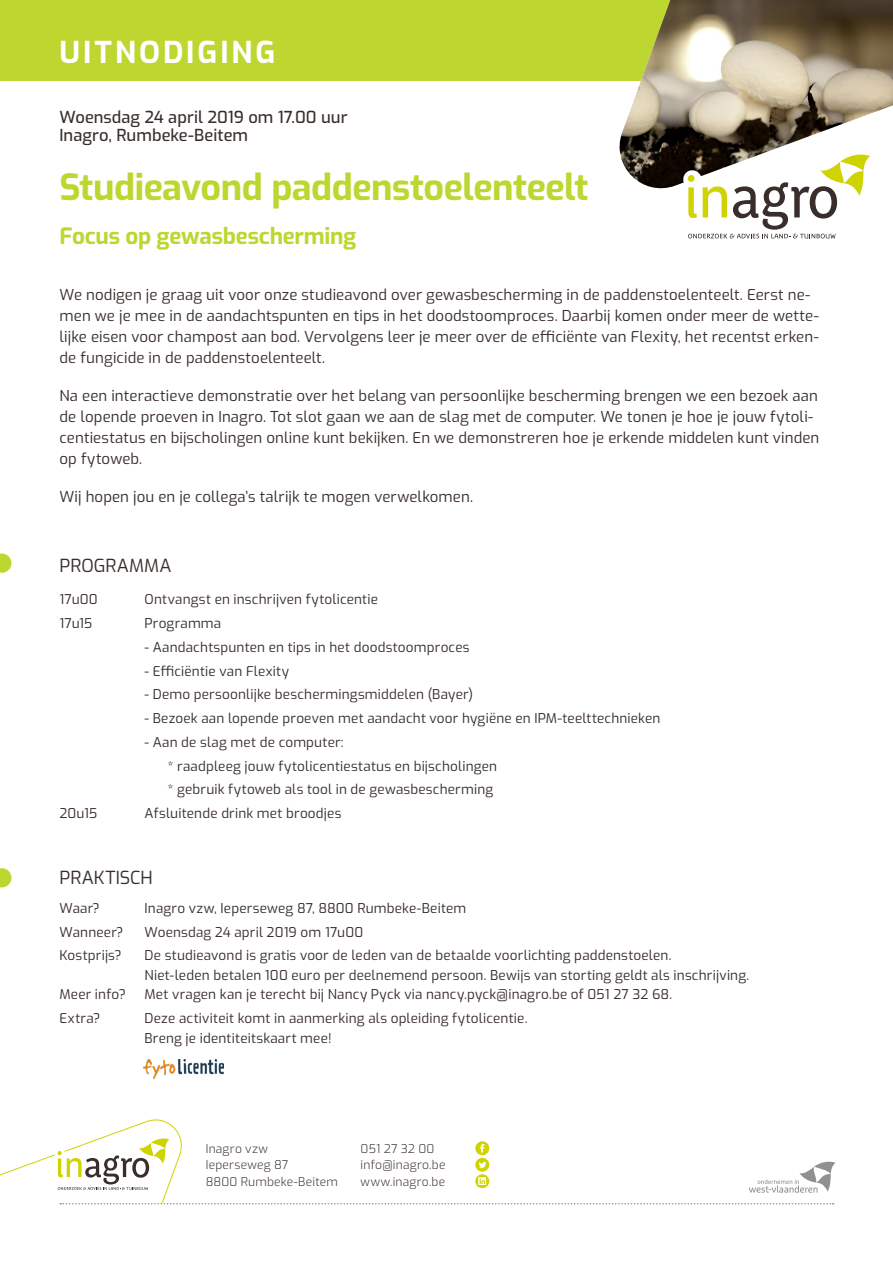
<style>
.page{position:relative;width:893px;height:1263px;background:#fff}
.page>*{position:absolute;margin:0;border:0;box-sizing:border-box;transform-origin:0 0}
.t1{font:700 36px "Exo";letter-spacing:-.015em;color:#bed630}
.t2{font:700 30px "Exo";letter-spacing:.1em;color:#fff}
.t3{font:700 22.5px "Exo";letter-spacing:-.01em;color:#bed630}
.Programma_titel{font:18px "Exo";color:#392e2c}
.t4{font:500 16.5px "Exo";letter-spacing:.005em;color:#392e2c}
.Bodytext{font:15px/21px "Exo";letter-spacing:.01em;color:#392e2c}
.Bodytext-2{font:13.5px/19.5px "Exo";letter-spacing:.015em;color:#392e2c}
.Bodytext-3{font:300 12px "Exo";letter-spacing:.02em;color:#392e2c}
</style>
<div class="page">
<div style="left:0;top:0;width:721px;height:81px;background:#bed630"></div>
<svg style="left:0;top:553px;width:11px;height:20px"></svg>
<img style="left:619px;top:0;width:274px;height:189px">
<svg style="left:688px;top:155px;width:182px;height:83px"></svg>
<svg style="left:0;top:1119px;width:836px;height:85px"></svg>
<svg style="left:0;top:868px;width:11px;height:19px"></svg>
<img style="left:143px;top:1060px;width:81px;height:19px">
<p class="t2" style="left:60px;top:29px;width:217px">UITNODIGING</p>
<p class="t4" style="left:60px;top:105px;width:289px">Woensdag 24 april 2019 om 17.00 uur</p>
<p class="t4" style="left:60px;top:123px;width:190px">Inagro, Rumbeke-Beitem</p>
<p class="t1" style="left:60px;top:160px;width:531px">Studieavond paddenstoelenteelt</p>
<p class="t3" style="left:60px;top:218px;width:298px">Focus op gewasbescherming</p>
<p class="Bodytext" style="left:60px;top:283px;width:761px">We nodigen je graag uit voor onze studieavond over gewasbescherming in de paddenstoelenteelt. Eerst ne&shy;men we je mee in de aandachtspunten en tips in het doodstoomproces. Daarbij komen onder meer de wette&shy;lijke eisen voor champost aan bod. Vervolgens leer je meer over de efficiënte van Flexity, het recentst erken&shy;de fungicide in de paddenstoelenteelt.</p>
<p class="Bodytext" style="left:60px;top:384px;width:761px">Na een interactieve demonstratie over het belang van persoonlijke bescherming brengen we een bezoek aan de lopende proeven in Inagro. Tot slot gaan we aan de slag met de computer. We tonen je hoe je jouw fytoli&shy;centiestatus en bijscholingen online kunt bekijken. En we demonstreren hoe je erkende middelen kunt vinden op fytoweb.</p>
<p class="Bodytext" style="left:60px;top:485px;width:415px">Wij hopen jou en je collega’s talrijk te mogen verwelkomen.</p>
<p class="Programma_titel" style="left:60px;top:552px;width:114px">PROGRAMMA</p>
<p class="Bodytext-2" style="left:60px;top:589px;width:40px">17u00</p>
<p class="Bodytext-2" style="left:145px;top:589px;width:235px">Ontvangst en inschrijven fytolicentie</p>
<p class="Bodytext-2" style="left:60px;top:613px;width:34px">17u15</p>
<p class="Bodytext-2" style="left:145px;top:613px;width:78px">Programma</p>
<p class="Bodytext-2" style="left:145px;top:636px;width:327px">- Aandachtspunten en tips in het doodstoomproces</p>
<p class="Bodytext-2" style="left:145px;top:660px;width:146px">- Efficiëntie van Flexity</p>
<p class="Bodytext-2" style="left:145px;top:684px;width:330px">- Demo persoonlijke beschermingsmiddelen (Bayer)</p>
<p class="Bodytext-2" style="left:145px;top:708px;width:517px">- Bezoek aan lopende proeven met aandacht voor hygiëne en IPM-teelttechnieken</p>
<p class="Bodytext-2" style="left:145px;top:731px;width:201px">- Aan de slag met de computer:</p>
<p class="Bodytext-2" style="left:168px;top:755px;width:331px">* raadpleeg jouw fytolicentiestatus en bijscholingen</p>
<p class="Bodytext-2" style="left:168px;top:779px;width:327px">* gebruik fytoweb als tool in de gewasbescherming</p>
<p class="Bodytext-2" style="left:60px;top:803px;width:39px">20u15</p>
<p class="Bodytext-2" style="left:145px;top:803px;width:198px">Afsluitende drink met broodjes</p>
<p class="Programma_titel" style="left:60px;top:864px;width:95px">PRAKTISCH</p>
<p class="Bodytext-2" style="left:60px;top:897px;width:42px">Waar?</p>
<p class="Bodytext-2" style="left:145px;top:897px;width:323px">Inagro vzw, Ieperseweg 87, 8800 Rumbeke-Beitem</p>
<p class="Bodytext-2" style="left:60px;top:921px;width:65px">Wanneer?</p>
<p class="Bodytext-2" style="left:145px;top:921px;width:220px">Woensdag 24 april 2019 om 17u00</p>
<p class="Bodytext-2" style="left:60px;top:945px;width:64px">Kostprijs?</p>
<p class="Bodytext-2" style="left:145px;top:945px;width:606px">De studieavond is gratis voor de leden van de betaalde voorlichting paddenstoelen.<br>Niet-leden betalen 100 euro per deelnemend persoon. Bewijs van storting geldt als inschrijving.</p>
<p class="Bodytext-2" style="left:60px;top:984px;width:68px">Meer info?</p>
<p class="Bodytext-2" style="left:145px;top:984px;width:529px">Met vragen kan je terecht bij Nancy Pyck via nancy.pyck@inagro.be of 051 27 32 68.</p>
<p class="Bodytext-2" style="left:60px;top:1008px;width:42px">Extra?</p>
<p class="Bodytext-2" style="left:145px;top:1008px;width:384px">Deze activiteit komt in aanmerking als opleiding fytolicentie.<br>Breng je identiteitskaart mee!</p>
<p class="Bodytext-3" style="left:206px;top:1140px;width:64px">Inagro vzw</p>
<p class="Bodytext-3" style="left:206px;top:1156px;width:84px">Ieperseweg 87</p>
<p class="Bodytext-3" style="left:206px;top:1173px;width:134px">8800 Rumbeke-Beitem</p>
<p class="Bodytext-3" style="left:361px;top:1140px;width:75px">051 27 32 00</p>
<p class="Bodytext-3" style="left:361px;top:1156px;width:86px">info@inagro.be</p>
<p class="Bodytext-3" style="left:361px;top:1173px;width:86px">www.inagro.be</p>
</div>
